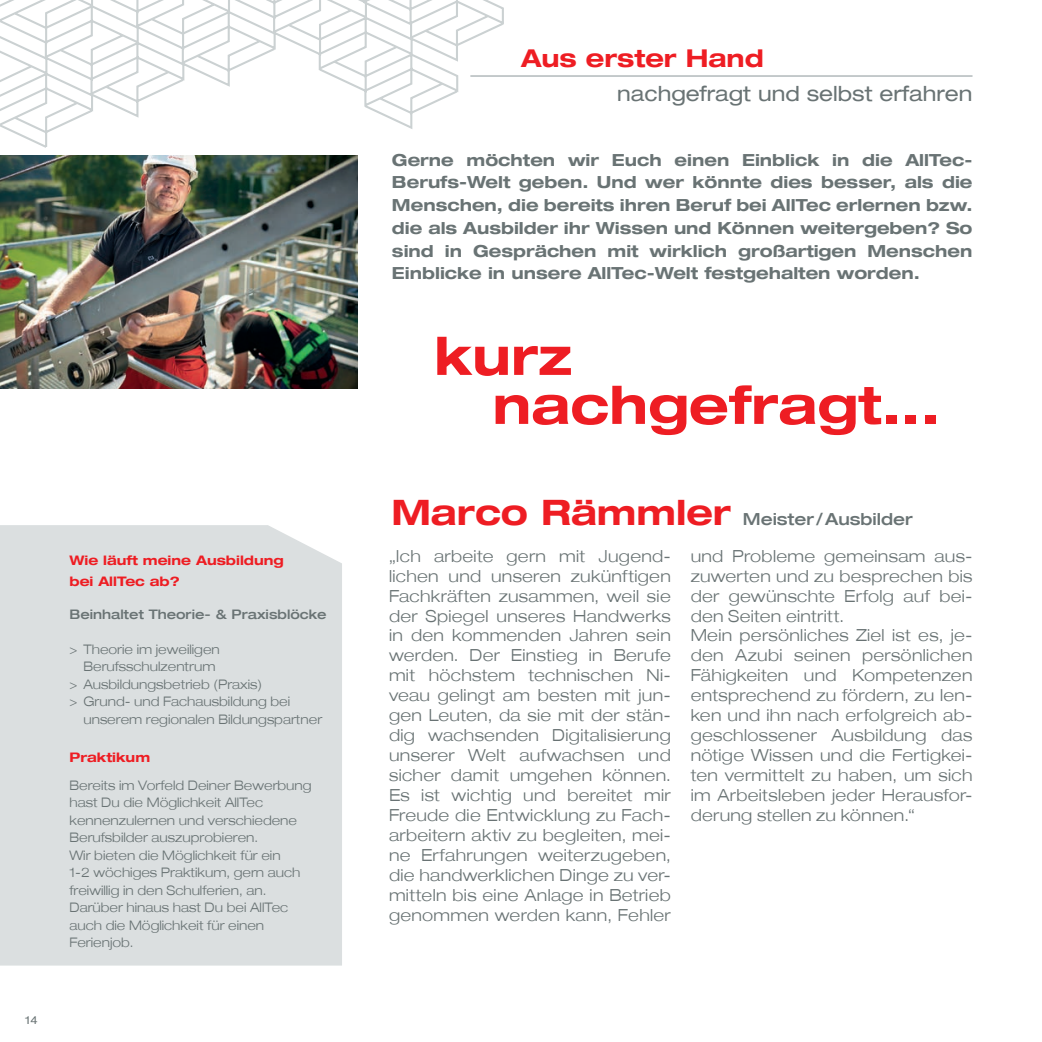
<style>
.page{position:relative;width:1042px;height:1042px;background:#fff}
.page>*{position:absolute;margin:0;border:0;box-sizing:border-box;transform-origin:0 0}
.t1{font:700 expanded 52.5px/49px "Helvetica Neue LT";color:#ee1d23}
.t2{font:700 expanded 24.5px "Helvetica Neue LT";color:#ee1d23}
.t3{font:expanded 21px "Helvetica Neue LT";color:#697374}
.t4{font:300 expanded 16.62px/19.9px "Helvetica Neue LT";letter-spacing:.015em;color:#697374;text-align:justify}
.t5{font:700 expanded 16.62px/22.8px "Helvetica Neue LT";color:#697374;text-align:justify}
.t6{font:500 expanded 16.62px "Helvetica Neue LT";color:#697374}
.t7{font:300 expanded 13.12px/17.5px "Helvetica Neue LT";color:#697374}
.t8{font:700 expanded 13.12px/21px "Helvetica Neue LT";color:#ee1d23}
.t9{font:500 expanded 13.12px "Helvetica Neue LT";color:#697374}
.t10{font:expanded 10.85px "Helvetica Neue LT";color:#697374}
.s1{font-weight:700;font-size:35px;color:#ee1d23}
</style>
<div class="page">
<svg style="left:0;top:0;width:504px;height:148px"></svg>
<hr style="left:470px;top:75px;width:502px;height:2px;background:#bdc3c5">
<div style="left:0;top:525px;width:342px;height:440px;background:#dbdfe0"></div>
<img style="left:0;top:155px;width:357px;height:233px">
<p class="t10" style="left:26px;top:1015px;width:13px">14</p>
<p class="t8" style="left:69px;top:551px;width:216px">Wie läuft meine Ausbildung bei AllTec ab?</p>
<p class="t9" style="left:69px;top:609px;width:259px">Beinhaltet Theorie- &amp; Praxisblöcke</p>
<p class="t7" style="left:69px;top:641px;width:152px">&gt; Theorie im jeweiligen</p>
<p class="t7" style="left:83px;top:659px;width:133px">Berufsschulzentrum</p>
<p class="t7" style="left:69px;top:676px;width:194px">&gt; Ausbildungsbetrieb (Praxis)</p>
<p class="t7" style="left:69px;top:694px;width:222px">&gt; Grund- und Fachausbildung bei</p>
<p class="t7" style="left:83px;top:711px;width:240px">unserem regionalen Bildungspartner</p>
<p class="t8" style="left:69px;top:747px;width:82px">Praktikum</p>
<p class="t7" style="left:69px;top:777px;width:244px">Bereits im Vorfeld Deiner Bewerbung hast Du die Möglichkeit AllTec kennenzulernen und verschiedene<br>Berufsbilder auszuprobieren.<br>Wir bieten die Möglichkeit für ein<br>1-2 wöchiges Praktikum, gern auch freiwillig in den Schulferien, an.<br>Darüber hinaus hast Du bei AllTec auch die Möglichkeit für einen<br>Ferienjob.</p>
<h2 class="t2" style="left:521px;top:49px;width:244px">Aus erster Hand</h2>
<p class="t3" style="left:617px;top:86px;width:357px">nachgefragt und selbst erfahren</p>
<p class="t5" style="left:392px;top:150px;width:582px">Gerne möchten wir Euch einen Einblick in die AllTec-Berufs-Welt geben. Und wer könnte dies besser, als die Menschen, die bereits ihren Beruf bei AllTec erlernen bzw. die als Ausbilder ihr Wissen und Können weitergeben? So sind in Gesprächen mit wirklich großartigen Menschen Einblicke in unsere AllTec-Welt festgehalten worden.</p>
<h1 class="t1" style="left:492px;top:337px;width:449px;text-indent:-58px">kurz nachgefragt...</h1>
<p class="t6" style="left:391px;top:513px;width:523px"><span class="s1">Marco Rämmler</span> Meister / Ausbilder</p>
<p class="t4" style="left:389px;top:547px;width:283px">„Ich arbeite gern mit Jugend&shy;lichen und unseren zukünftigen Fachkräften zusammen, weil sie der Spiegel unseres Handwerks in den kommenden Jahren sein werden. Der Einstieg in Berufe mit höchstem technischen Ni&shy;veau gelingt am besten mit jun&shy;gen Leuten, da sie mit der stän&shy;dig wachsenden Digitalisierung unserer Welt aufwachsen und sicher damit umgehen können.<br>Es ist wichtig und bereitet mir Freude die Entwicklung zu Fach&shy;arbeitern aktiv zu begleiten, mei&shy;ne Erfahrungen weiterzugeben, die handwerklichen Dinge zu ver&shy;mitteln bis eine Anlage in Betrieb genommen werden kann, Fehler</p>
<p class="t4" style="left:691px;top:547px;width:283px;text-align:left">und Probleme gemeinsam aus&shy;zuwerten und zu besprechen bis der gewünschte Erfolg auf bei&shy;den Seiten eintritt.<br>Mein persönliches Ziel ist es, je&shy;den Azubi seinen persönlichen<br>Fähigkeiten und Kompetenzen entsprechend zu fördern, zu len&shy;ken und ihn nach erfolgreich ab&shy;geschlossener Ausbildung das nötige Wissen und die Fertigkei&shy;ten vermittelt zu haben, um sich im Arbeitsleben jeder Herausfor&shy;derung stellen zu können.“</p>
</div>
